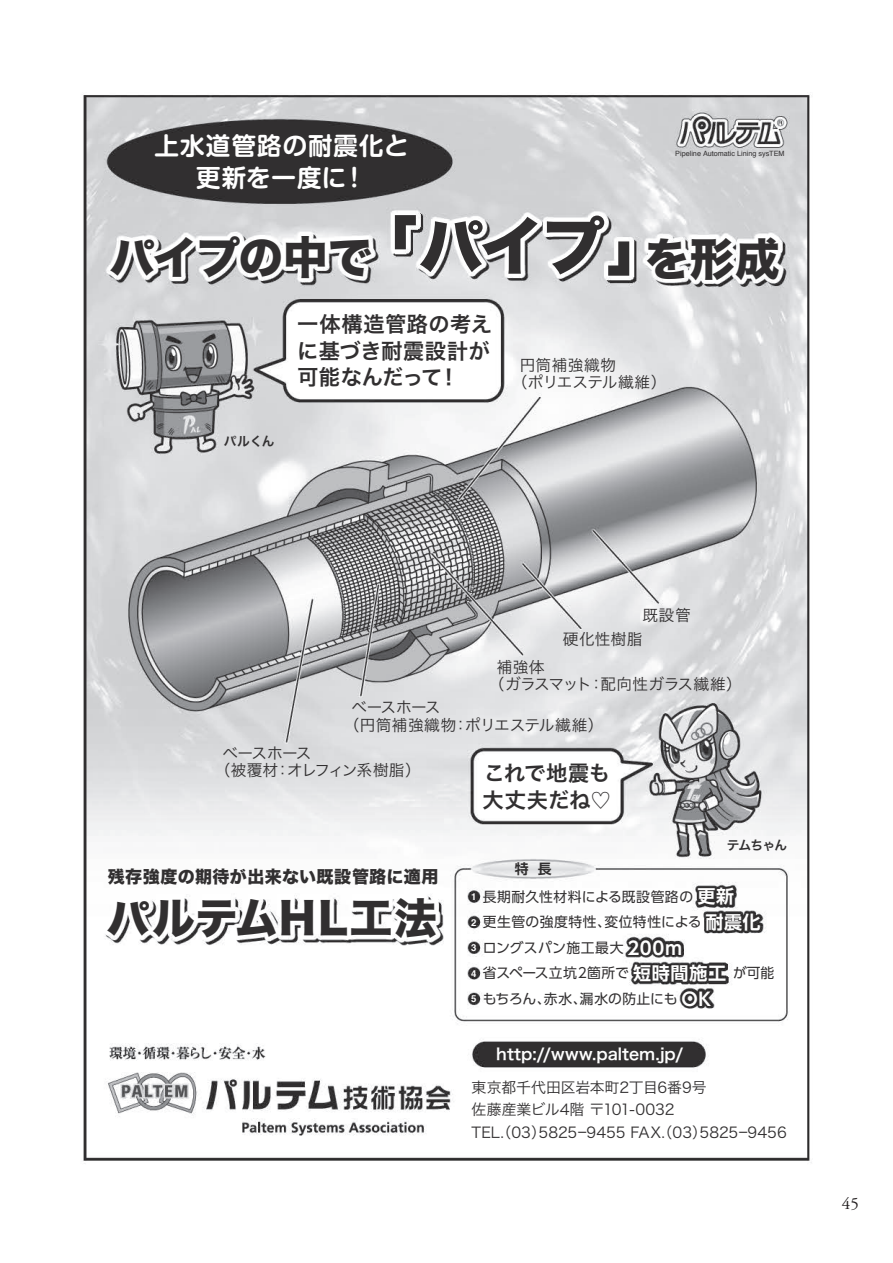
<style>
.page{position:relative;width:893px;height:1263px;background:#fff}
.page>*{position:absolute;margin:0;border:0;box-sizing:border-box;transform-origin:0 0}
.t1{font:63.75px "Hira Kaku Std W8";color:#312f30}
.t2{font:44.7px "Hira Kaku Std W8";letter-spacing:-.03em;color:#312f30}
.t3{font:42.45px "Hira Kaku Std W8";letter-spacing:.04em;color:#312f30}
.t4{font:700 24.45px/32px "Shin M Go Pro De";letter-spacing:.045em;color:#fff;text-align:center}
.t5{font:21.3px/26.5px "Hira Kaku Pro W6";letter-spacing:.02em;color:#312f30}
.t6{font:700 18px "UD Shin Go Pro De";letter-spacing:.035em;color:#fff}
.t7{font:16.95px "Hira Kaku Std W8";letter-spacing:.025em;color:#312f30}
.t8{font:16.95px "Adobe Garamond Pro";color:#231f20}
.t9{font:15.9px "Hira Kaku Pro W6";color:#fff}
.t10{font:15.6px/17.1px "Hira Kaku Pro W3";color:#312f30}
.t11{font:15.6px/17.1px "Hira Kaku Pro W3";letter-spacing:-.05em;color:#312f30}
.t12{font:15.6px/17.1px "Hira Kaku Pro W3";letter-spacing:.02em;color:#312f30}
.t13{font:14.85px/22.4px "Hira Kaku Pro W3";color:#312f30}
.t14{font:13.8px/25.5px "UD Shin Go Pro";letter-spacing:.025em;color:#312f30}
.t15{font:700 13.8px "UD Shin Go Pro De";color:#312f30}
.t16{font:12.75px "Hiragino Sans W6";letter-spacing:-.055em;color:#312f30}
.t17{font:700 9.6px "Helvetica";color:#fff}
.t18{font:7.2px "Helvetica";color:#312f30}
.s1{font-family:"Koz Go Pr 6 N"}
</style>
<div class="page">
<img style="left:83px;top:95px;width:729px;height:1069px">
<h3 class="t4" style="left:154px;top:127px;width:256px">上水道管路の耐震化と更新を一度に！</h3>
<p class="t18" style="left:675px;top:148px;width:111px">Pipeline Automatic Lining sysTEM</p>
<h2 class="t2" style="left:110px;top:232px;width:264px">パイプの中で</h2>
<h1 class="t1" style="left:353px;top:210px;width:428px">「パイプ」<sub>を形成</sub></h1>
<p class="t16" style="left:224px;top:429px;width:52px">パルくん</p>
<h3 class="t5" style="left:297px;top:310px;width:196px;text-align:justify">一体構造管路の考えに基づき耐震設計が可能なんだって！</h3>
<p class="t12" style="left:512px;top:355px;width:156px;text-indent:8px">円筒補強織物<br>（ポリエステル繊維）</p>
<p class="t10" style="left:643px;top:605px;width:50px">既設管</p>
<p class="t10" style="left:563px;top:630px;width:81px">硬化性樹脂</p>
<p class="t10" style="left:489px;top:657px;width:254px;text-indent:8px">補強体<br>（ガラスマット：配向性ガラス繊維）</p>
<p class="t10" style="left:344px;top:698px;width:261px;text-indent:8px">ベースホース<br>（円筒補強織物：ポリエステル繊維）</p>
<p class="t11" style="left:215px;top:743px;width:208px;text-indent:8px">ベースホース<br>（被覆材：オレフィン系樹脂）</p>
<h3 class="t5" style="left:483px;top:759px;width:130px">これで地震も大丈夫だね<span class="s1">♡</span></h3>
<p class="t7" style="left:108px;top:867px;width:332px">残存強度の期待が出来ない既設管路に適用</p>
<p class="t15" style="left:515px;top:858px;width:38px">特 長</p>
<p class="t16" style="left:727px;top:833px;width:62px">テムちゃん</p>
<h3 class="t3" style="left:107px;top:895px;width:332px">パルテムHL工法</h3>
<h3 class="t6" style="left:697px;top:882px;width:38px">更新</h3>
<p class="t14" style="left:483px;top:883px;width:293px">長期耐久性材料による既設管路の<br>更生管の強度特性、変位特性による<br>ロングスパン施工最大<br>省スペース立坑2箇所で　　　　　　 　が可能もちろん、赤水、漏水の防止にも</p>
<p class="t17" style="left:471px;top:889px;width:7px">1</p>
<p class="t17" style="left:471px;top:914px;width:7px">2</p>
<p class="t17" style="left:471px;top:940px;width:7px">3</p>
<p class="t17" style="left:471px;top:966px;width:7px">4</p>
<p class="t17" style="left:471px;top:991px;width:7px">5</p>
<h3 class="t6" style="left:705px;top:907px;width:57px">耐震化</h3>
<h3 class="t6" style="left:627px;top:933px;width:56px">200m</h3>
<h3 class="t6" style="left:633px;top:959px;width:94px">短時間施工</h3>
<h3 class="t6" style="left:682px;top:984px;width:31px">OK</h3>
<p class="t9" style="left:496px;top:1040px;width:189px">http://www.paltem.jp/</p>
<p class="t13" style="left:472px;top:1075px;width:317px">東京都千代田区岩本町2丁目6番9号<br>佐藤産業ビル4階 〒101-0032<br>TEL.（03）5825ー9455 FAX.（03）5825ー9456</p>
<p class="t8" style="left:842px;top:1193px;width:19px">45</p>
</div>
